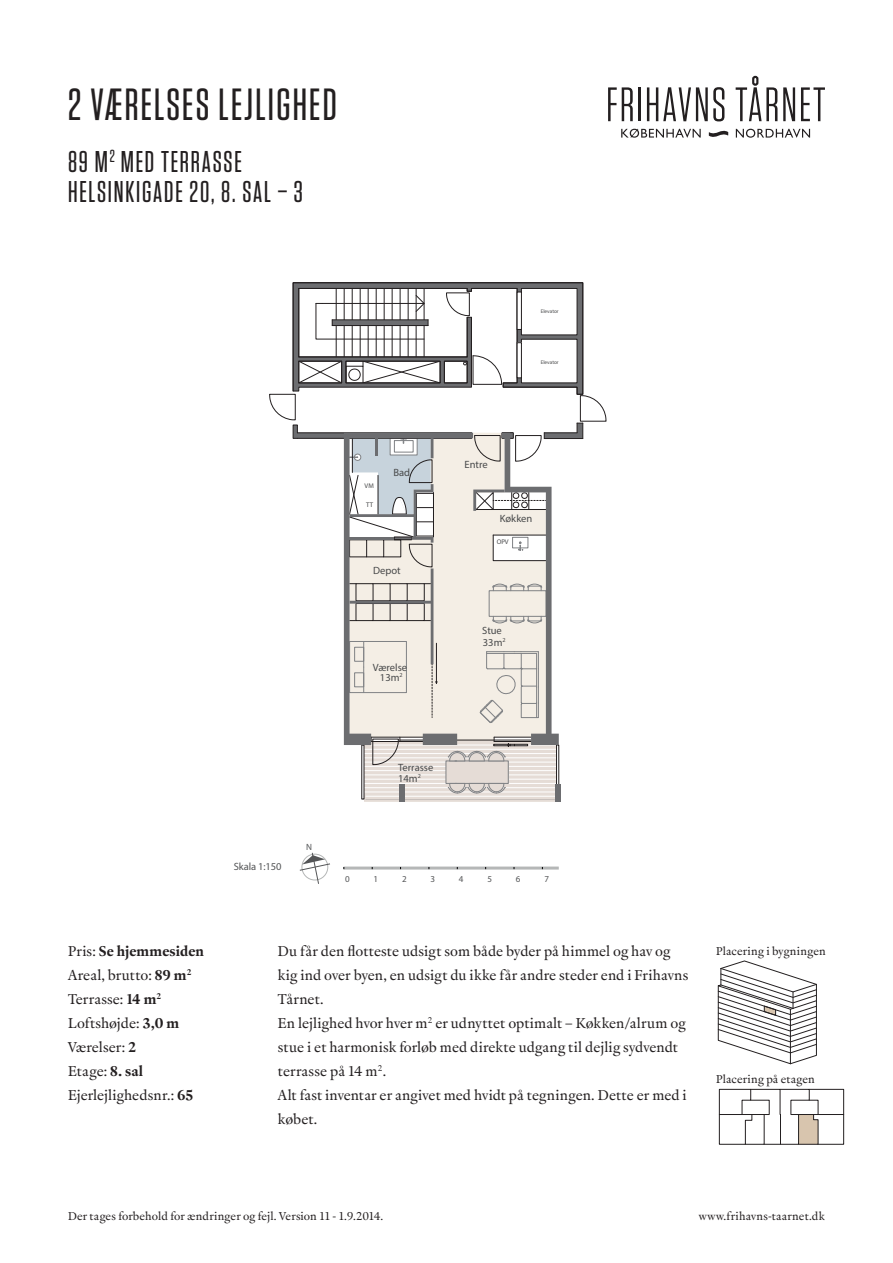
<style>
.page{position:relative;width:893px;height:1263px;background:#fff}
.page>*{position:absolute;margin:0;border:0;box-sizing:border-box;transform-origin:0 0}
.t1{font:500 45px "Tungsten Narrow";letter-spacing:.05em;color:#231f20}
.t2{font:500 30px/30px "Tungsten Narrow";letter-spacing:.06em;color:#231f20}
.t3{font:15px/24px "Rongel Roman Lining";letter-spacing:.005em;color:#231f20}
.t4{font:15px "Rongel Bold Lining";color:#231f20}
.t5{font:12px "Rongel Roman Lining";letter-spacing:.015em;color:#231f20}
.t6{font:100 10.5px/11.7px "Helvetica Neue LT";color:#48494a}
.t7{font:100 10.5px "Helvetica Neue LT";letter-spacing:-.015em;color:#545557}
.t8{font:100 9px "Helvetica Neue LT";color:#545557}
.t9{font:100 6.75px "Helvetica Neue LT";color:#48494a}
.t10{font:100 5.25px "Helvetica Neue LT";color:#48494a}
.s1{font-family:"Rongel Roman Lining"}
.s2{font-family:"Rongel Bold Lining"}
</style>
<div class="page">
<svg style="left:608px;top:87px;width:25px;height:34px"></svg>
<hr style="left:638px;top:87px;width:3px;height:34px;background:#231f20">
<svg style="left:647px;top:87px;width:77px;height:34px"></svg>
<svg style="left:736px;top:87px;width:41px;height:34px"></svg>
<svg style="left:783px;top:87px;width:12px;height:34px"></svg>
<svg style="left:801px;top:87px;width:24px;height:34px"></svg>
<svg style="left:709px;top:130px;width:19px;height:7px"></svg>
<svg style="left:621px;top:129px;width:80px;height:9px"></svg>
<svg style="left:736px;top:129px;width:74px;height:9px"></svg>
<div style="left:752px;top:76px;width:6px;height:10px;border:2px solid #231f20;border-radius:2px"></div>
<svg style="left:299px;top:852px;width:31px;height:32px"></svg>
<hr style="left:344px;top:866px;width:215px;height:3px;background:#b5b7b7">
<svg style="left:270px;top:283px;width:336px;height:519px"></svg>
<div style="left:399px;top:785px;width:5px;height:17px;background:#6c6d70"></div>
<div style="left:555px;top:785px;width:5px;height:17px;background:#6c6d70"></div>
<svg style="left:717px;top:960px;width:100px;height:105px"></svg>
<svg style="left:719px;top:1088px;width:125px;height:57px"></svg>
<h1 class="t1" style="left:68px;top:82px;width:270px">2 VÆRELSES LEJLIGHED</h1>
<h2 class="t2" style="left:68px;top:147px;width:236px">89 M<sup>2</sup> MED TERRASSE<br>HELSINKIGADE 20, 8. SAL – 3</h2>
<p class="t10" style="left:541px;top:308px;width:19px">Elevator</p>
<p class="t10" style="left:541px;top:359px;width:19px">Elevator</p>
<p class="t9" style="left:365px;top:481px;width:11px">VM</p>
<p class="t9" style="left:366px;top:501px;width:8px">TT</p>
<p class="t6" style="left:393px;top:466px;width:18px">Bad</p>
<p class="t6" style="left:373px;top:564px;width:29px">Depot</p>
<p class="t6" style="left:373px;top:661px;width:36px">Værelse</p>
<p class="t6" style="left:380px;top:671px;width:24px">13m<sup>2</sup></p>
<p class="t6" style="left:464px;top:458px;width:25px">Entre</p>
<p class="t6" style="left:500px;top:513px;width:34px">Køkken</p>
<p class="t9" style="left:497px;top:538px;width:14px">OPV</p>
<p class="t6" style="left:482px;top:625px;width:25px">Stue<br>33m<sup>2</sup></p>
<p class="t4" style="left:68px;top:943px;width:138px"><span class="s1">Pris:</span> Se hjemmesiden</p>
<p class="t3" style="left:68px;top:963px;width:127px">Areal, brutto: <span class="s2">89 m</span><sup>2<br></sup>Terrasse: <span class="s2">14 m</span><sup>2<br></sup>Loftshøjde: <span class="s2">3,0 m<br></span>Værelser: <span class="s2">2<br></span>Etage: <span class="s2">8. sal<br></span>Ejerlejlighedsnr.: <span class="s2">65</span></p>
<p class="t6" style="left:398px;top:761px;width:37px">Terrasse</p>
<p class="t7" style="left:234px;top:860px;width:49px">Skala 1:150</p>
<p class="t8" style="left:306px;top:842px;width:7px">N</p>
<p class="t6" style="left:398px;top:772px;width:24px">14m<sup>2</sup></p>
<p class="t8" style="left:345px;top:873px;width:6px">0</p>
<p class="t8" style="left:374px;top:873px;width:6px">1</p>
<p class="t8" style="left:402px;top:873px;width:6px">2</p>
<p class="t8" style="left:430px;top:873px;width:6px">3</p>
<p class="t8" style="left:459px;top:873px;width:6px">4</p>
<p class="t8" style="left:487px;top:873px;width:6px">5</p>
<p class="t8" style="left:516px;top:873px;width:6px">6</p>
<p class="t8" style="left:544px;top:873px;width:6px">7</p>
<p class="t3" style="left:278px;top:939px;width:412px">Du får den flotteste udsigt som både byder på himmel og hav og kig ind over byen, en udsigt du ikke får andre steder end i Frihavns Tårnet.<br>En lejlighed hvor hver m<sup>2</sup> er udnyttet optimalt – Køkken/alrum og stue i et harmonisk forløb med direkte udgang til dejlig sydvendt terrasse på 14 m<sup>2</sup>.<br>Alt fast inventar er angivet med hvidt på tegningen. Dette er med i købet.</p>
<p class="t5" style="left:716px;top:944px;width:111px">Placering i bygningen</p>
<p class="t5" style="left:716px;top:1072px;width:100px">Placering på etagen</p>
<p class="t5" style="left:68px;top:1209px;width:317px">Der tages forbehold for ændringer og fejl. Version 11 - 1.9.2014.</p>
<p class="t5" style="left:699px;top:1209px;width:128px">www.frihavns-taarnet.dk</p>
</div>
